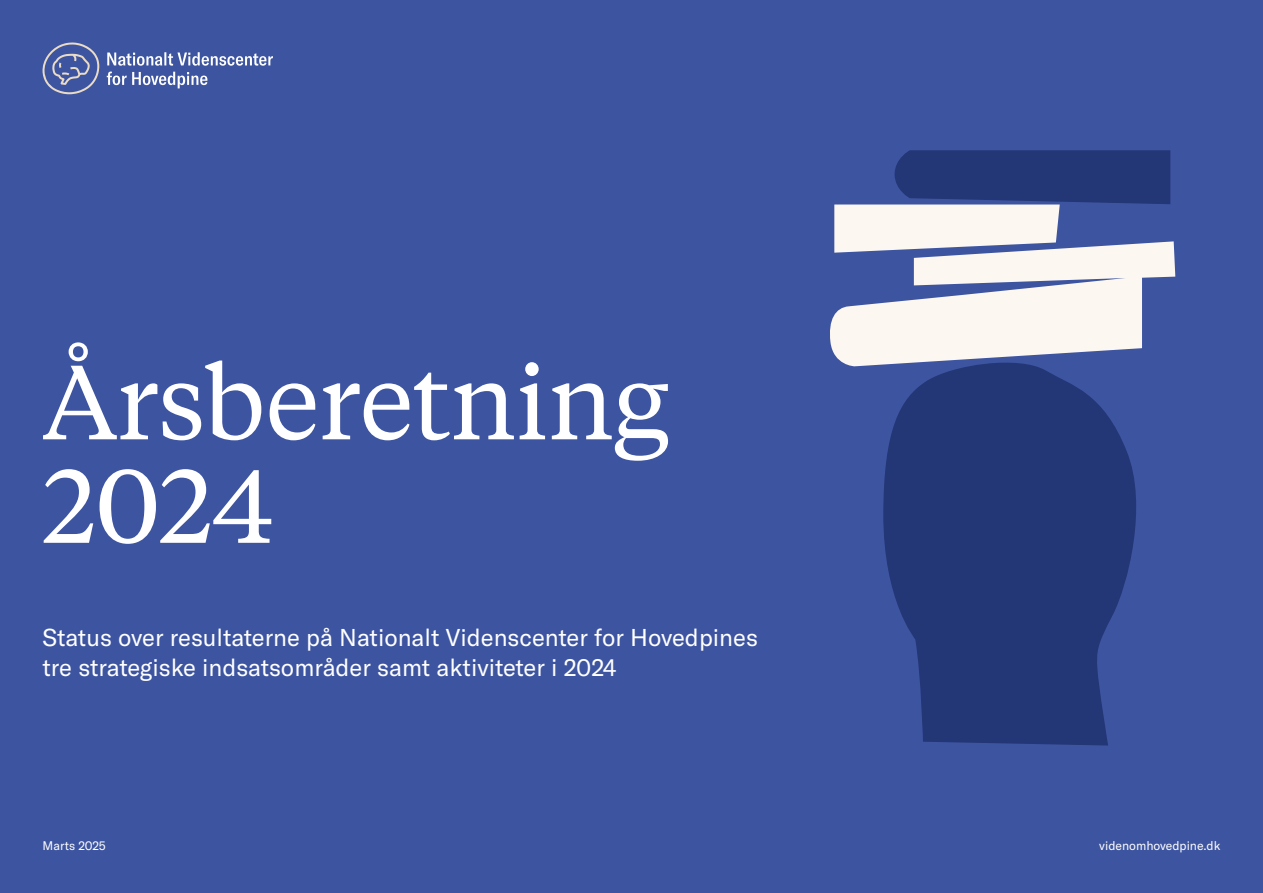
<style>
.page{position:relative;width:1263px;height:893px;background:#3d54a1}
.page>*{position:absolute;margin:0;border:0;box-sizing:border-box;transform-origin:0 0}
.t1{font:103.5px/103.5px "Tiempos Text";letter-spacing:-.01em;color:#fff}
.t2{font:24px/30px "GT America";color:#fff}
.t3{font:12.3px "GT America";color:#fff}
</style>
<div class="page">
<svg style="left:883px;top:366px;width:253px;height:379px;fill:#233675"></svg>
<svg style="left:830px;top:150px;width:345px;height:216px"></svg>
<svg style="left:107px;top:52px;width:166px;height:14px"></svg>
<svg style="left:107px;top:72px;width:100px;height:16px"></svg>
<svg style="left:42px;top:42px;width:57px;height:52px"></svg>
<h1 class="t1" style="left:43px;top:346px;width:629px">Årsberetning<br>2024</h1>
<p class="t2" style="left:43px;top:623px;width:717px">Status over resultaterne på Nationalt Videnscenter for Hovedpines tre strategiske indsatsområder samt aktiviteter i 2024</p>
<p class="t3" style="left:43px;top:839px;width:65px">Marts 2025</p>
<p class="t3" style="left:1099px;top:839px;width:123px">videnomhovedpine.dk</p>
</div>
